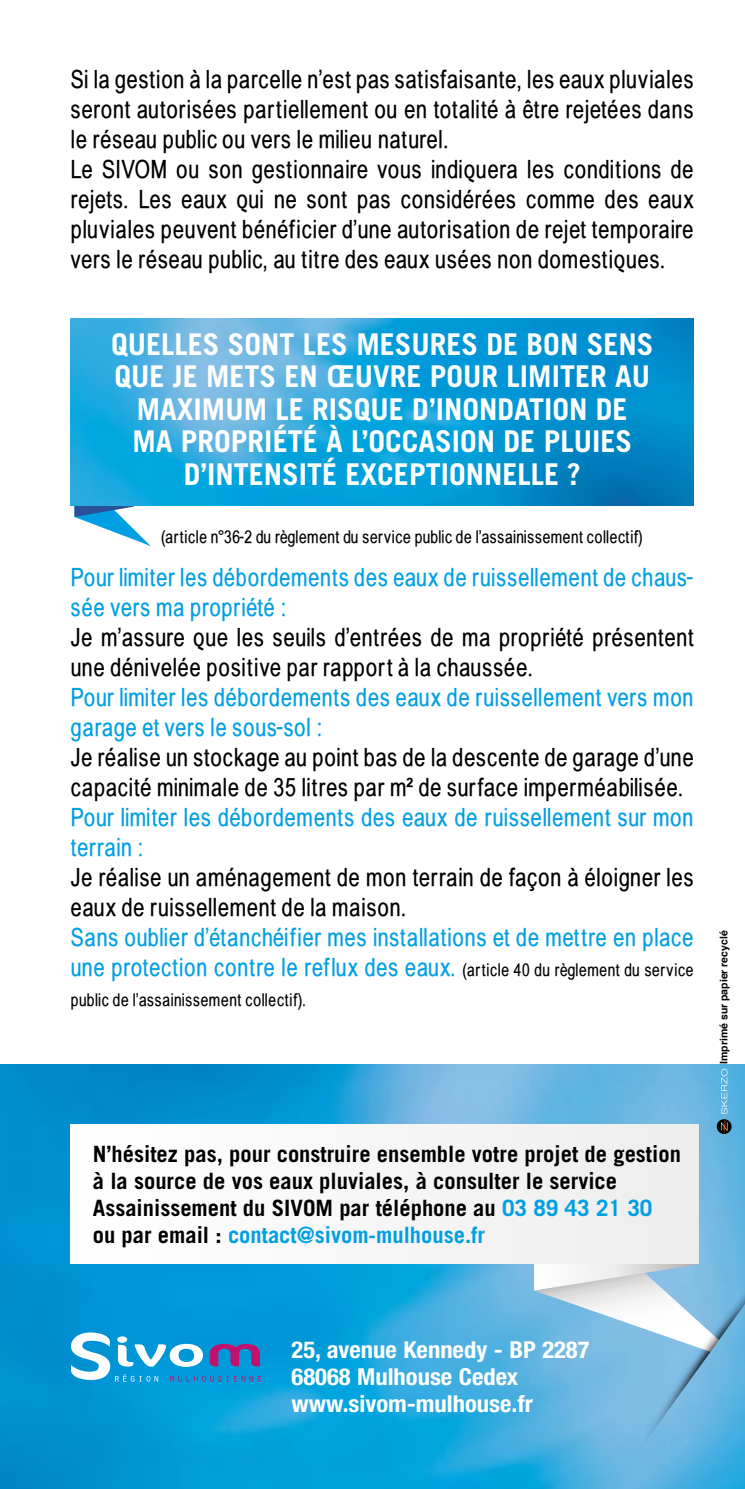
<style>
.page{position:relative;width:745px;height:1489px;background:#fff}
.page>*{position:absolute;margin:0;border:0;box-sizing:border-box;transform-origin:0 0}
.t1{font:700 30px/32.5px "Trade Gothic";color:#fff;text-align:center}
.t2{font:25px/30px "Babel Sans";letter-spacing:.04em;color:#000}
.t3{font:25px/30px "Babel Sans";letter-spacing:.04em;color:#009fe3}
.t4{font:700 condensed 23.25px/27.2px "Helvetica Neue";color:#fff;scale:1.05 1}
.t5{font:700 22.5px/27px "Trade Gothic";color:#000}
.t6{font:17.5px "Babel Sans";letter-spacing:.035em;color:#000}
.t7{font:700 10.5px "Helvetica";color:#000}
.s1{font-size:17.5px;color:#000}
.s2{color:#009fe3}
</style>
<div class="page">
<img style="left:0;top:1064px;width:744px;height:424px">
<div style="left:71px;top:1124px;width:627px;height:139px;background:#f9f8f9"></div>
<svg style="left:533px;top:1069px;width:211px;height:396px"></svg>
<svg style="left:74px;top:506px;width:77px;height:40px"></svg>
<img style="left:71px;top:318px;width:622px;height:188px">
<svg style="left:71px;top:1332px;width:190px;height:49px"></svg>
<p class="t2" style="left:71px;top:65px;width:623px">Si la gestion à la parcelle n’est pas satisfaisante, les eaux pluviales seront autorisées partiellement ou en totalité à être rejetées dans le réseau public ou vers le milieu naturel.<br>Le SIVOM ou son gestionnaire vous indiquera les conditions de rejets. Les eaux qui ne sont pas considérées comme des eaux pluviales peuvent bénéficier d’une autorisation de rejet temporaire vers le réseau public, au titre des eaux usées non domestiques.</p>
<p class="t1" style="left:111px;top:327px;width:543px">QUELLES SONT LES MESURES DE BON SENS QUE JE METS EN ŒUVRE POUR LIMITER AU MAXIMUM LE RISQUE D’INONDATION DE<br>MA PROPRIÉTÉ À L’OCCASION DE PLUIES D’INTENSITÉ EXCEPTIONNELLE ?</p>
<p class="t6" style="left:161px;top:527px;width:482px">(article n°36-2 du règlement du service public de l’assainissement collectif)</p>
<p class="t3" style="left:71px;top:562px;width:624px">Pour limiter les débordements des eaux de ruissellement de chaus&shy;sée vers ma propriété :</p>
<p class="t2" style="left:71px;top:622px;width:623px">Je m’assure que les seuils d’entrées de ma propriété présentent une dénivelée positive par rapport à la chaussée.</p>
<p class="t3" style="left:71px;top:682px;width:623px">Pour limiter les débordements des eaux de ruissellement vers mon garage et vers le sous-sol :</p>
<p class="t2" style="left:71px;top:742px;width:623px">Je réalise un stockage au point bas de la descente de garage d’une capacité minimale de 35 litres par m² de surface imperméabilisée.</p>
<p class="t3" style="left:71px;top:802px;width:623px">Pour limiter les débordements des eaux de ruissellement sur mon terrain :</p>
<p class="t2" style="left:71px;top:862px;width:623px">Je réalise un aménagement de mon terrain de façon à éloigner les eaux de ruissellement de la maison.</p>
<p class="t3" style="left:71px;top:922px;width:623px">Sans oublier d’étanchéifier mes installations et de mettre en place une protection contre le reflux des eaux. <span class="s1">(article 40 du règlement du service</span></p>
<p class="t6" style="left:71px;top:989px;width:236px">public de l’assainissement collectif).</p>
<p class="t7" style="left:715px;top:1064px;width:135px;rotate:-90deg">Imprimé sur papier recyclé</p>
<p class="t5" style="left:93px;top:1140px;width:589px">N’hésitez pas, pour construire ensemble votre projet de gestion à la source de vos eaux pluviales, à consulter le service Assainissement du SIVOM par téléphone au <span class="s2">03 89 43 21 30<br></span>ou par email : <span class="s2">contact@sivom-mulhouse.fr</span></p>
<p class="t4" style="left:291px;top:1335px;width:285px">25, avenue Kennedy - BP 2287<br>68068 Mulhouse Cedex www.sivom-mulhouse.fr</p>
</div>
